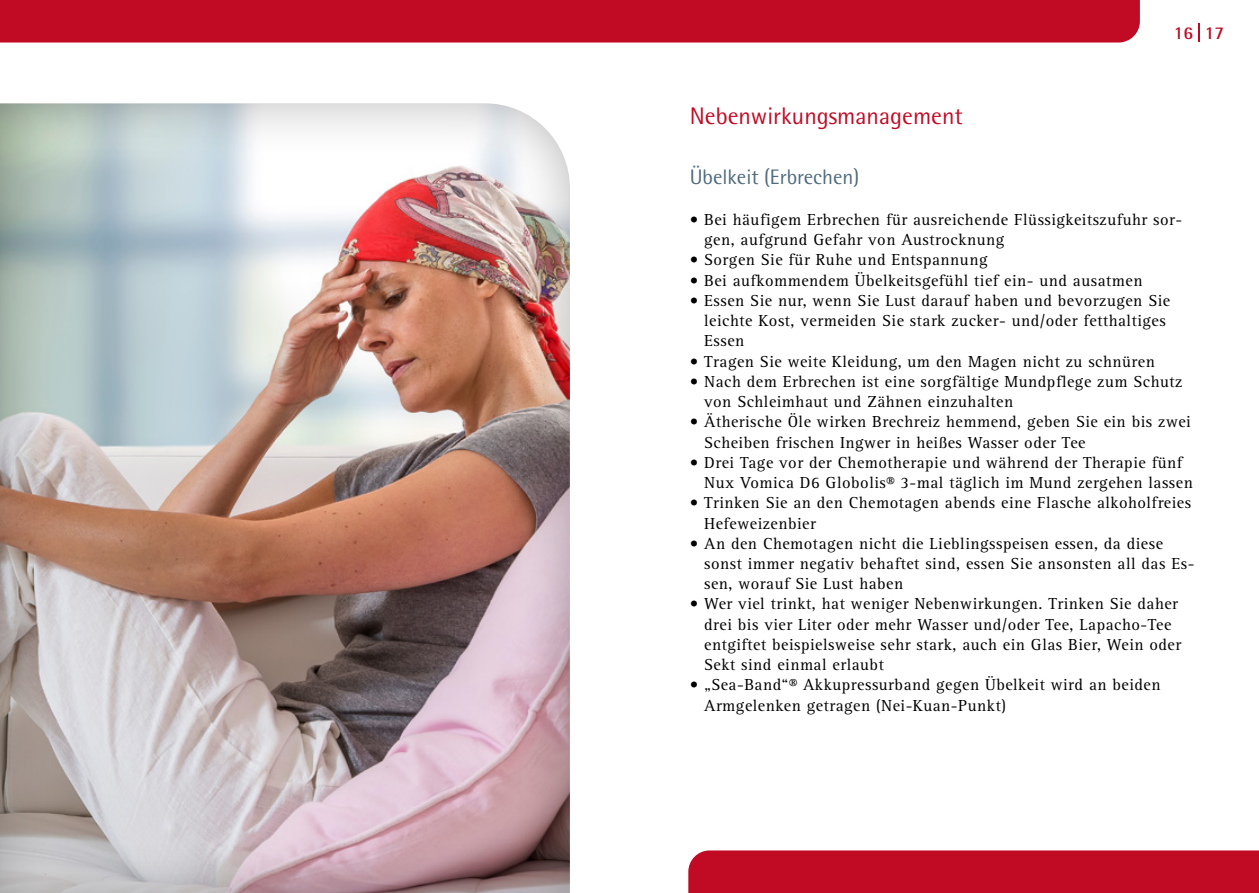
<style>
.page{position:relative;width:1259px;height:893px;background:#fff}
.page>*{position:absolute;margin:0;border:0;box-sizing:border-box;transform-origin:0 0}
.t1{font:24px "Rotis Semi Sans Pro";color:#c10b25}
.t2{font:21px "Rotis Semi Sans Pro";color:#4f6b7d}
.t3{font:700 18px "Rotis Semi Sans Pro";color:#c10b25}
.t4{font:16.5px/20.2px "Rotis Serif Pro";letter-spacing:.03em;color:#000}
</style>
<div class="page">
<div style="left:0;top:0;width:1140px;height:43px;background:#c10b25"></div>
<div style="left:688px;top:850px;width:571px;height:43px;background:#c10b25"></div>
<svg style="left:1198px;top:24px;width:2px;height:18px"></svg>
<div style="left:0;top:103px;width:582px;height:790px;background:#706f6f;opacity:.5"></div>
<p class="t3" style="left:1173px;top:22px;width:52px">16 17</p>
<h1 class="t1" style="left:690px;top:101px;width:274px">Nebenwirkungsmanagement</h1>
<p class="t2" style="left:690px;top:165px;width:171px">Übelkeit (Erbrechen)</p>
<p class="t4" style="left:704px;top:209px;width:479px;text-indent:-14px">• Bei häufigem Erbrechen für ausreichende Flüssigkeitszufuhr sor&shy;gen, aufgrund Gefahr von Austrocknung</p>
<p class="t4" style="left:690px;top:250px;width:299px">• Sorgen Sie für Ruhe und Entspannung</p>
<p class="t4" style="left:690px;top:270px;width:454px">• Bei aufkommendem Übelkeitsgefühl tief ein- und ausatmen</p>
<p class="t4" style="left:704px;top:290px;width:467px;text-indent:-14px">• Essen Sie nur, wenn Sie Lust darauf haben und bevorzugen Sie leichte Kost, vermeiden Sie stark zucker- und/oder fetthaltiges<br>Essen</p>
<p class="t4" style="left:690px;top:351px;width:466px">• Tragen Sie weite Kleidung, um den Magen nicht zu schnüren</p>
<p class="t4" style="left:704px;top:371px;width:480px;text-indent:-14px">• Nach dem Erbrechen ist eine sorgfältige Mundpflege zum Schutz von Schleimhaut und Zähnen einzuhalten</p>
<p class="t4" style="left:704px;top:412px;width:488px;text-indent:-14px">• Ätherische Öle wirken Brechreiz hemmend, geben Sie ein bis zwei<br>Scheiben frischen Ingwer in heißes Wasser oder Tee</p>
<p class="t4" style="left:704px;top:452px;width:490px;text-indent:-14px">• Drei Tage vor der Chemotherapie und während der Therapie fünf<br>Nux Vomica D6 Globolis® 3-mal täglich im Mund zergehen lassen</p>
<p class="t4" style="left:704px;top:493px;width:488px;text-indent:-14px">• Trinken Sie an den Chemotagen abends eine Flasche alkoholfreies<br>Hefeweizenbier</p>
<p class="t4" style="left:704px;top:533px;width:492px;text-indent:-14px">• An den Chemotagen nicht die Lieblingsspeisen essen, da diese sonst immer negativ behaftet sind, essen Sie ansonsten all das Es&shy;sen, worauf Sie Lust haben</p>
<p class="t4" style="left:704px;top:594px;width:478px;text-indent:-14px">• Wer viel trinkt, hat weniger Nebenwirkungen. Trinken Sie daher drei bis vier Liter oder mehr Wasser und/oder Tee, Lapacho-Tee entgiftet beispielsweise sehr stark, auch ein Glas Bier, Wein oder Sekt sind einmal erlaubt</p>
<p class="t4" style="left:704px;top:675px;width:458px;text-indent:-14px">• „Sea-Band“® Akkupressurband gegen Übelkeit wird an beiden<br>Armgelenken getragen (Nei-Kuan-Punkt)</p>
</div>
